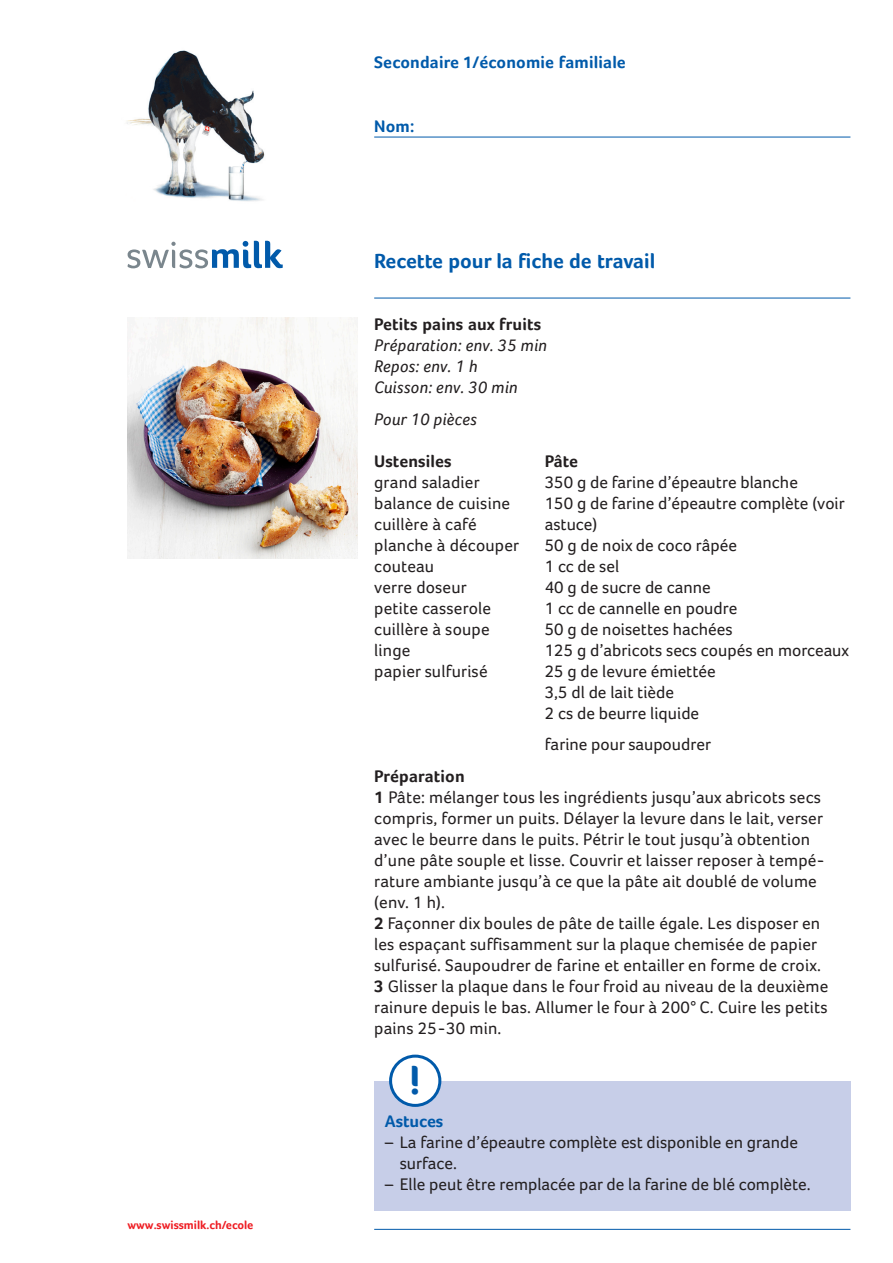
<style>
.page{position:relative;width:893px;height:1263px;background:#fff}
.page>*{position:absolute;margin:0;border:0;box-sizing:border-box;transform-origin:0 0}
.t1{font:700 42px "Foco";color:#015aaa}
.t2{font:700 21px "Foco";color:#015aaa}
.t3{font:17.25px/21px "Foco";letter-spacing:.01em;color:#231f20}
.t4{font:italic 17.25px/21px "Foco";letter-spacing:.01em;color:#231f20}
.t5{font:700 17.25px "Foco";letter-spacing:.01em;color:#015aaa}
.t6{font:700 17.25px "Foco";letter-spacing:.01em;color:#231f20}
.t7{font:700 12px "Foco";color:#ee1d23}
.s1{font-weight:700}
</style>
<div class="page">
<img style="left:127px;top:50px;width:138px;height:151px">
<svg style="left:127px;top:241px;width:156px;height:27px"></svg>
<hr style="left:374px;top:1229px;width:476px;height:1px;background:#015aaa">
<hr style="left:374px;top:298px;width:476px;height:1px;background:#015aaa">
<hr style="left:374px;top:137px;width:476px;height:1px;background:#015aaa">
<img style="left:128px;top:318px;width:229px;height:240px">
<div style="left:374px;top:1081px;width:476px;height:130px;background:#c7cee8"></div>
<div style="left:391px;top:1056px;width:49px;height:49px;background:#fff;border-radius:50%"></div>
<div style="left:389px;top:1054px;width:52px;height:53px;border:3px solid #015aaa;border-radius:50%"></div>
<p class="t7" style="left:128px;top:1218px;width:127px">www.swissmilk.ch/ecole</p>
<p class="t5" style="left:374px;top:52px;width:253px">Secondaire 1/économie familiale</p>
<p class="t5" style="left:374px;top:116px;width:42px">Nom:</p>
<p class="t2" style="left:374px;top:248px;width:282px">Recette pour la fiche de travail</p>
<p class="t6" style="left:374px;top:314px;width:168px">Petits pains aux fruits</p>
<p class="t4" style="left:374px;top:335px;width:174px">Préparation: env. 35 min<br>Repos: env. 1 h<br>Cuisson: env. 30 min</p>
<p class="t4" style="left:374px;top:408px;width:104px">Pour 10 pièces</p>
<p class="t6" style="left:374px;top:451px;width:79px">Ustensiles</p>
<p class="t3" style="left:374px;top:471px;width:146px">grand saladier balance de cuisine cuillère à café planche à découper couteau<br>verre doseur<br>petite casserole cuillère à soupe linge<br>papier sulfurisé</p>
<p class="t6" style="left:545px;top:451px;width:35px">Pâte</p>
<p class="t3" style="left:545px;top:471px;width:306px">350 g de farine d’épeautre blanche<br>150 g de farine d’épeautre complète (voir astuce)<br>50 g de noix de coco râpée<br>1 cc de sel<br>40 g de sucre de canne<br>1 cc de cannelle en poudre<br>50 g de noisettes hachées<br>125 g d’abricots secs coupés en morceaux<br>25 g de levure émiettée<br>3,5 dl de lait tiède<br>2 cs de beurre liquide</p>
<p class="t3" style="left:545px;top:734px;width:168px">farine pour saupoudrer</p>
<p class="t3" style="left:374px;top:765px;width:456px"><span class="s1">Préparation<br>1</span> Pâte: mélanger tous les ingrédients jusqu’aux abricots secs compris, former un puits. Délayer la levure dans le lait, verser avec le beurre dans le puits. Pétrir le tout jusqu’à obtention d’une pâte souple et lisse. Couvrir et laisser reposer à tempé&shy;rature ambiante jusqu’à ce que la pâte ait doublé de volume (env. 1 h).<br><span class="s1">2</span> Façonner dix boules de pâte de taille égale. Les disposer en les espaçant suffisamment sur la plaque chemisée de papier sulfurisé. Saupoudrer de farine et entailler en forme de croix.<br><span class="s1">3</span> Glisser la plaque dans le four froid au niveau de la deuxième rainure depuis le bas. Allumer le four à 200° C. Cuire les petits pains 25-30 min.</p>
<h1 class="t1" style="left:409px;top:1054px;width:13px">!</h1>
<p class="t5" style="left:385px;top:1111px;width:60px">Astuces</p>
<p class="t3" style="left:400px;top:1132px;width:400px;text-indent:-15px">– La farine d’épeautre complète est disponible en grande surface.</p>
<p class="t3" style="left:385px;top:1174px;width:427px">– Elle peut être remplacée par de la farine de blé complète.</p>
</div>
